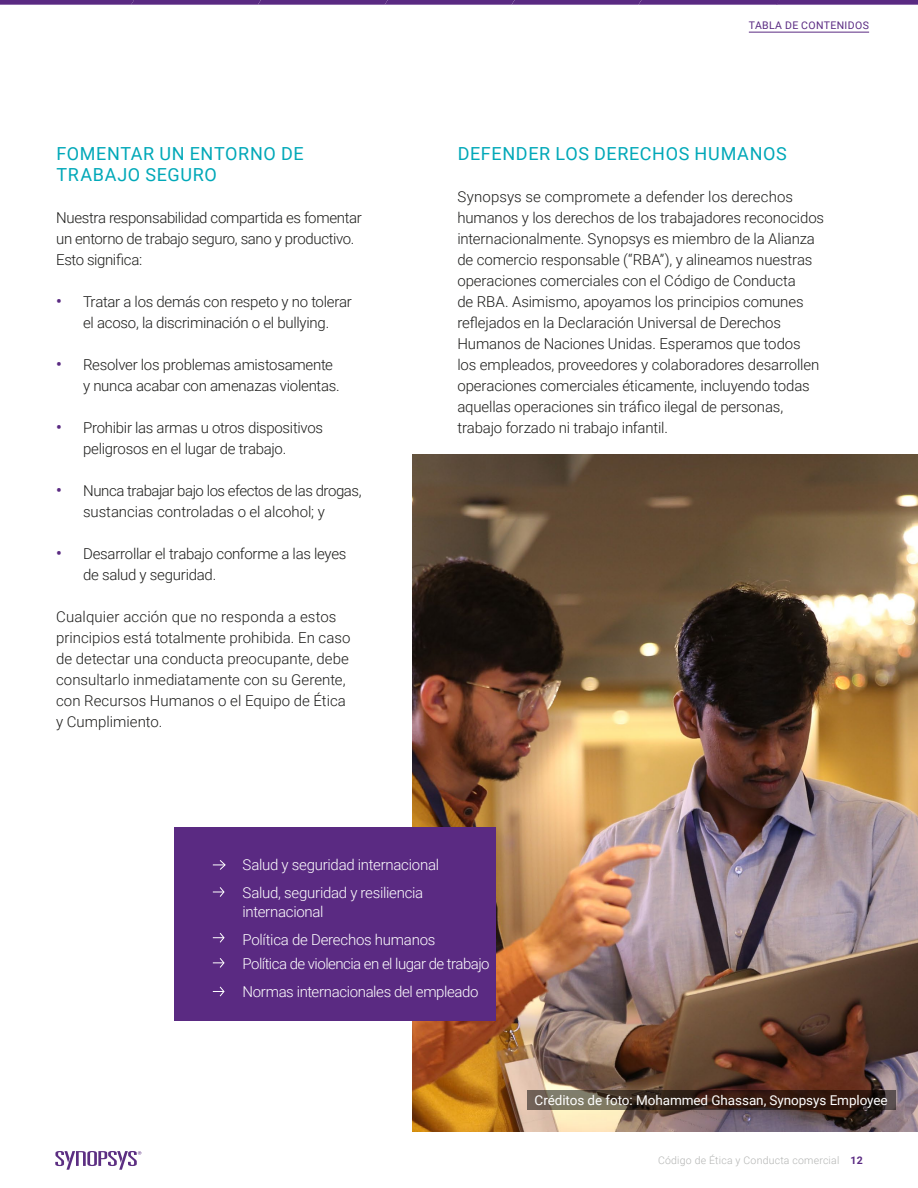
<style>
.page{position:relative;width:918px;height:1188px;background:#fff}
.page>*{position:absolute;margin:0;border:0;box-sizing:border-box;transform-origin:0 0}
.t1{font:18px/21px "Roboto";letter-spacing:.035em;color:#00a8b8}
.t2{font:300 15px/21px "Roboto";letter-spacing:-.01em;color:#1d1d1b}
.t3{font:300 15px/28px "Roboto";letter-spacing:-.02em;color:#fff}
.t4{font:13.5px "Roboto";letter-spacing:-.005em;color:#fff}
.t5{font:300 10.5px "Roboto";letter-spacing:.02em;color:#b3b4b3}
.t6{font:10.5px "Roboto";letter-spacing:.035em;color:#5a2a82}
.s1{font-weight:500;font-size:16.5px;color:#5a2a82}
.s2{font-weight:700;color:#5a2a82}
</style>
<div class="page">
<img style="left:413px;top:454px;width:505px;height:678px">
<svg style="left:527px;top:1091px;width:368px;height:19px;background:#423126"></svg>
<div style="left:175px;top:827px;width:321px;height:194px;background:#5a2a82"></div>
<svg style="left:213px;top:860px;width:13px;height:10px"></svg>
<svg style="left:213px;top:887px;width:12px;height:10px"></svg>
<svg style="left:213px;top:933px;width:12px;height:10px"></svg>
<svg style="left:213px;top:958px;width:12px;height:10px"></svg>
<svg style="left:213px;top:986px;width:12px;height:11px"></svg>
<svg style="left:55px;top:1151px;width:86px;height:19px"></svg>
<hr style="left:749px;top:32px;width:120px;height:1px;background:#5a2a82">
<svg style="left:0;top:0;width:918px;height:5px;background:#64378a"></svg>
<p class="t1" style="left:56px;top:142px;width:249px">FOMENTAR UN ENTORNO DE<br>TRABAJO SEGURO</p>
<p class="t2" style="left:56px;top:207px;width:307px">Nuestra responsabilidad compartida es fomentar un entorno de trabajo seguro, sano y productivo.<br>Esto significa:</p>
<p class="t2" style="left:56px;top:291px;width:297px;text-align:center"><span class="s1">•</span> Tratar a los demás con respeto y no tolerar el acoso, la discriminación o el bullying.</p>
<p class="t2" style="left:83px;top:354px;width:258px;text-indent:-27px"><span class="s1">•</span> Resolver los problemas amistosamente y nunca acabar con amenazas violentas.</p>
<p class="t2" style="left:83px;top:417px;width:242px;text-indent:-27px"><span class="s1">•</span> Prohibir las armas u otros dispositivos peligrosos en el lugar de trabajo.</p>
<p class="t2" style="left:83px;top:480px;width:280px;text-indent:-27px"><span class="s1">•</span> Nunca trabajar bajo los efectos de las drogas, sustancias controladas o el alcohol; y</p>
<p class="t2" style="left:83px;top:543px;width:265px;text-indent:-27px"><span class="s1">•</span> Desarrollar el trabajo conforme a las leyes de salud y seguridad.</p>
<p class="t2" style="left:56px;top:606px;width:296px">Cualquier acción que no responda a estos principios está totalmente prohibida. En caso de detectar una conducta preocupante, debe consultarlo inmediatamente con su Gerente, con Recursos Humanos o el Equipo de Ética y Cumplimiento.</p>
<p class="t6" style="left:749px;top:18px;width:122px">TABLA DE CONTENIDOS</p>
<p class="t1" style="left:458px;top:142px;width:331px">DEFENDER LOS DERECHOS HUMANOS</p>
<p class="t2" style="left:457px;top:186px;width:368px">Synopsys se compromete a defender los derechos humanos y los derechos de los trabajadores reconocidos internacionalmente. Synopsys es miembro de la Alianza de comercio responsable (“RBA”), y alineamos nuestras operaciones comerciales con el Código de Conducta<br>de RBA. Asimismo, apoyamos los principios comunes reflejados en la Declaración Universal de Derechos Humanos de Naciones Unidas. Esperamos que todos<br>los empleados, proveedores y colaboradores desarrollen operaciones comerciales éticamente, incluyendo todas aquellas operaciones sin tráfico ilegal de personas, trabajo forzado ni trabajo infantil.</p>
<p class="t3" style="left:242px;top:850px;width:198px">Salud y seguridad internacional<br>Salud, seguridad y resiliencia</p>
<p class="t3" style="left:242px;top:898px;width:194px">internacional<br>Política de Derechos humanos</p>
<p class="t3" style="left:242px;top:949px;width:249px">Política de violencia en el lugar de trabajo<br>Normas internacionales del empleado</p>
<p class="t4" style="left:535px;top:1091px;width:355px">Créditos de foto: Mohammed Ghassan, Synopsys Employee</p>
<p class="t5" style="left:658px;top:1153px;width:206px">Código de Ética y Conducta comercial <span class="s2">12</span></p>
</div>
